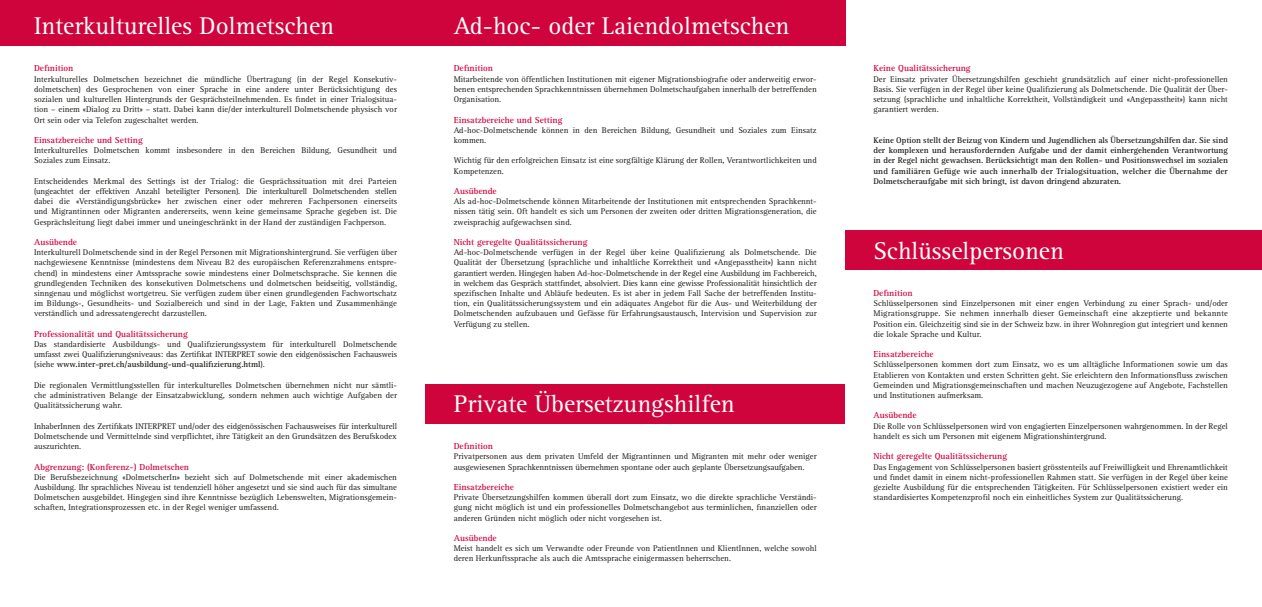
<style>
.page{position:relative;width:1262px;height:607px;background:#fff}
.page>*{position:absolute;margin:0;border:0;box-sizing:border-box;transform-origin:0 0}
.t1{font:25px "Rotis Serif";color:#fff}
.t2{font:700 9px "Rotis Serif";color:#d0043d}
.t3{font:8.5px/10.2px "Rotis Serif";color:#1d1d1b;text-align:justify}
.t4{font:700 8.5px/10.2px "Rotis Serif";color:#1d1d1b;text-align:justify}
.s1{font-weight:700}
</style>
<div class="page">
<div style="left:0;top:0;width:845px;height:45px;background:#d0043d"></div>
<div style="left:425px;top:384px;width:420px;height:39px;background:#d0043d"></div>
<div style="left:845px;top:230px;width:416px;height:40px;background:#d0043d"></div>
<h1 class="t1" style="left:34px;top:11px;width:301px">Interkulturelles Dolmetschen</h1>
<h1 class="t1" style="left:454px;top:11px;width:337px">Ad-hoc- oder Laiendolmetschen</h1>
<p class="t2" style="left:34px;top:63px;width:41px">Definition</p>
<p class="t3" style="left:34px;top:74px;width:364px">Interkulturelles Dolmetschen bezeichnet die mündliche Übertragung (in der Regel Konsekutiv&shy;dolmetschen) des Gesprochenen von einer Sprache in eine andere unter Berücksichtigung des sozialen und kulturellen Hintergrunds der Gesprächsteilnehmenden. Es findet in einer Trialogsitua&shy;tion – einem «Dialog zu Dritt» – statt. Dabei kann die/der interkulturell Dolmetschende physisch vor Ort sein oder via Telefon zugeschaltet werden.</p>
<p class="t2" style="left:34px;top:135px;width:110px">Einsatzbereiche und Setting</p>
<p class="t3" style="left:34px;top:145px;width:364px">Interkulturelles Dolmetschen kommt insbesondere in den Bereichen Bildung, Gesundheit und<br>Soziales zum Einsatz.</p>
<p class="t3" style="left:34px;top:176px;width:364px">Entscheidendes Merkmal des Settings ist der Trialog: die Gesprächssituation mit drei Parteien (ungeachtet der effektiven Anzahl beteiligter Personen). Die interkulturell Dolmetschenden stellen dabei die «Verständigungsbrücke» her zwischen einer oder mehreren Fachpersonen einerseits und Migrantinnen oder Migranten andererseits, wenn keine gemeinsame Sprache gegeben ist. Die Gesprächsleitung liegt dabei immer und uneingeschränkt in der Hand der zuständigen Fachperson.</p>
<p class="t2" style="left:34px;top:237px;width:45px">Ausübende</p>
<p class="t3" style="left:34px;top:247px;width:364px">Interkulturell Dolmetschende sind in der Regel Personen mit Migrationshintergrund. Sie verfügen über nachgewiesene Kenntnisse (mindestens dem Niveau B2 des europäischen Referenzrahmens entspre&shy;chend) in mindestens einer Amtssprache sowie mindestens einer Dolmetschsprache. Sie kennen die grundlegenden Techniken des konsekutiven Dolmetschens und dolmetschen beidseitig, vollständig, sinngenau und möglichst wortgetreu. Sie verfügen zudem über einen grundlegenden Fachwortschatz im Bildungs-, Gesundheits- und Sozialbereich und sind in der Lage, Fakten und Zusammenhänge verständlich und adressatengerecht darzustellen.</p>
<p class="t2" style="left:34px;top:328px;width:155px">Professionalität und Qualitätssicherung</p>
<p class="t3" style="left:34px;top:339px;width:364px">Das standardisierte Ausbildungs- und Qualifizierungssystem für interkulturell Dolmetschende umfasst zwei Qualifizierungsniveaus: das Zertifikat INTERPRET sowie den eidgenössischen Fachausweis (siehe <span class="s1">www.inter-pret.ch/ausbildung-und-qualifizierung.html</span>).</p>
<p class="t3" style="left:34px;top:380px;width:364px">Die regionalen Vermittlungsstellen für interkulturelles Dolmetschen übernehmen nicht nur sämtli&shy;che administrativen Belange der Einsatzabwicklung, sondern nehmen auch wichtige Aufgaben der Qualitätssicherung wahr.</p>
<p class="t3" style="left:34px;top:421px;width:364px">InhaberInnen des Zertifikats INTERPRET und/oder des eidgenössischen Fachausweises für interkulturell Dolmetschende und Vermittelnde sind verpflichtet, ihre Tätigkeit an den Grundsätzen des Berufskodex auszurichten.</p>
<p class="t2" style="left:34px;top:461px;width:156px">Abgrenzung: (Konferenz-) Dolmetschen</p>
<p class="t3" style="left:34px;top:472px;width:364px">Die Berufsbezeichnung «DolmetscherIn» bezieht sich auf Dolmetschende mit einer akademischen Ausbildung. Ihr sprachliches Niveau ist tendenziell höher angesetzt und sie sind auch für das simultane Dolmetschen ausgebildet. Hingegen sind ihre Kenntnisse bezüglich Lebenswelten, Migrationsgemein&shy;schaften, Integrationsprozessen etc. in der Regel weniger umfassend.</p>
<p class="t2" style="left:454px;top:63px;width:41px">Definition</p>
<p class="t3" style="left:454px;top:74px;width:364px">Mitarbeitende von öffentlichen Institutionen mit eigener Migrationsbiografie oder anderweitig erwor&shy;benen entsprechenden Sprachkenntnissen übernehmen Dolmetschaufgaben innerhalb der betreffenden Organisation.</p>
<p class="t2" style="left:454px;top:114px;width:110px">Einsatzbereiche und Setting</p>
<p class="t3" style="left:454px;top:125px;width:364px">Ad-hoc-Dolmetschende können in den Bereichen Bildung, Gesundheit und Soziales zum Einsatz kommen.</p>
<p class="t3" style="left:454px;top:156px;width:364px">Wichtig für den erfolgreichen Einsatz ist eine sorgfältige Klärung der Rollen, Verantwortlichkeiten und<br>Kompetenzen.</p>
<p class="t2" style="left:454px;top:186px;width:45px">Ausübende</p>
<p class="t3" style="left:454px;top:196px;width:364px">Als ad-hoc-Dolmetschende können Mitarbeitende der Institutionen mit entsprechenden Sprachkennt&shy;nissen tätig sein. Oft handelt es sich um Personen der zweiten oder dritten Migrationsgeneration, die zweisprachig aufgewachsen sind.</p>
<p class="t2" style="left:454px;top:237px;width:135px">Nicht geregelte Qualitätssicherung</p>
<p class="t3" style="left:454px;top:247px;width:364px">Ad-hoc-Dolmetschende verfügen in der Regel über keine Qualifizierung als Dolmetschende. Die Qualität der Übersetzung (sprachliche und inhaltliche Korrektheit und «Angepasstheit») kann nicht garantiert werden. Hingegen haben Ad-hoc-Dolmetschende in der Regel eine Ausbildung im Fachbereich, in welchem das Gespräch stattfindet, absolviert. Dies kann eine gewisse Professionalität hinsichtlich der spezifischen Inhalte und Abläufe bedeuten. Es ist aber in jedem Fall Sache der betreffenden Institu&shy;tion, ein Qualitätssicherungssystem und ein adäquates Angebot für die Aus- und Weiterbildung der Dolmetschenden aufzubauen und Gefässe für Erfahrungsaustausch, Intervision und Supervision zur Verfügung zu stellen.</p>
<h1 class="t1" style="left:454px;top:389px;width:282px">Private Übersetzungshilfen</h1>
<p class="t2" style="left:454px;top:441px;width:41px">Definition</p>
<p class="t3" style="left:454px;top:451px;width:364px">Privatpersonen aus dem privaten Umfeld der Migrantinnen und Migranten mit mehr oder weniger ausgewiesenen Sprachkenntnissen übernehmen spontane oder auch geplante Übersetzungsaufgaben.</p>
<p class="t2" style="left:454px;top:481px;width:62px">Einsatzbereiche</p>
<p class="t3" style="left:454px;top:492px;width:364px">Private Übersetzungshilfen kommen überall dort zum Einsatz, wo die direkte sprachliche Verständi&shy;gung nicht möglich ist und ein professionelles Dolmetschangebot aus terminlichen, finanziellen oder anderen Gründen nicht möglich oder nicht vorgesehen ist.</p>
<p class="t2" style="left:454px;top:532px;width:45px">Ausübende</p>
<p class="t3" style="left:454px;top:543px;width:364px">Meist handelt es sich um Verwandte oder Freunde von PatientInnen und KlientInnen, welche sowohl deren Herkunftssprache als auch die Amtssprache einigermassen beherrschen.</p>
<p class="t2" style="left:873px;top:63px;width:99px">Keine Qualitätssicherung</p>
<p class="t3" style="left:873px;top:74px;width:356px">Der Einsatz privater Übersetzungshilfen geschieht grundsätzlich auf einer nicht-professionellen Basis. Sie verfügen in der Regel über keine Qualifizierung als Dolmetschende. Die Qualität der Über&shy;setzung (sprachliche und inhaltliche Korrektheit, Vollständigkeit und «Angepasstheit») kann nicht garantiert werden.</p>
<p class="t4" style="left:873px;top:135px;width:356px">Keine Option stellt der Beizug von Kindern und Jugendlichen als Übersetzungshilfen dar. Sie sind der komplexen und herausfordernden Aufgabe und der damit einhergehenden Verantwortung in der Regel nicht gewachsen. Berücksichtigt man den Rollen- und Positionswechsel im sozialen und familiären Gefüge wie auch innerhalb der Trialogsituation, welcher die Übernahme der Dolmetscheraufgabe mit sich bringt, ist davon dringend abzuraten.</p>
<h1 class="t1" style="left:873px;top:236px;width:192px">Schlüsselpersonen</h1>
<p class="t2" style="left:873px;top:288px;width:41px">Definition</p>
<p class="t3" style="left:873px;top:298px;width:356px">Schlüsselpersonen sind Einzelpersonen mit einer engen Verbindung zu einer Sprach- und/oder Migrationsgruppe. Sie nehmen innerhalb dieser Gemeinschaft eine akzeptierte und bekannte Position ein. Gleichzeitig sind sie in der Schweiz bzw. in ihrer Wohnregion gut integriert und kennen die lokale Sprache und Kultur.</p>
<p class="t2" style="left:873px;top:349px;width:62px">Einsatzbereiche</p>
<p class="t3" style="left:873px;top:360px;width:356px">Schlüsselpersonen kommen dort zum Einsatz, wo es um alltägliche Informationen sowie um das Etablieren von Kontakten und ersten Schritten geht. Sie erleichtern den Informationsfluss zwischen Gemeinden und Migrationsgemeinschaften und machen Neuzugezogene auf Angebote, Fachstellen und Institutionen aufmerksam.</p>
<p class="t2" style="left:873px;top:410px;width:45px">Ausübende</p>
<p class="t3" style="left:873px;top:421px;width:356px">Die Rolle von Schlüsselpersonen wird von engagierten Einzelpersonen wahrgenommen. In der Regel handelt es sich um Personen mit eigenem Migrationshintergrund.</p>
<p class="t2" style="left:873px;top:451px;width:135px">Nicht geregelte Qualitätssicherung</p>
<p class="t3" style="left:873px;top:462px;width:356px">Das Engagement von Schlüsselpersonen basiert grösstenteils auf Freiwilligkeit und Ehrenamtlichkeit und findet damit in einem nicht-professionellen Rahmen statt. Sie verfügen in der Regel über keine gezielte Ausbildung für die entsprechenden Tätigkeiten. Für Schlüsselpersonen existiert weder ein standardisiertes Kompetenzprofil noch ein einheitliches System zur Qualitätssicherung.</p>
</div>
